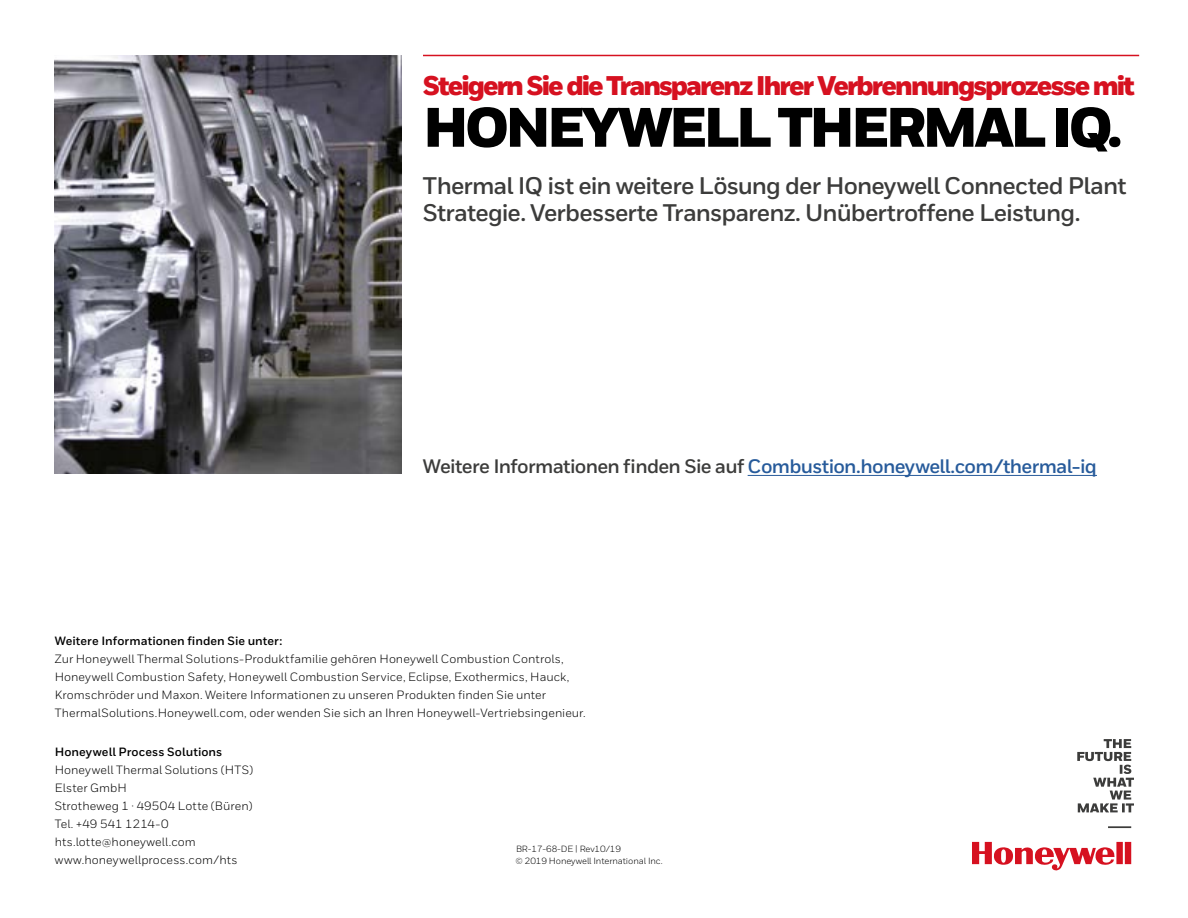
<style>
.page{position:relative;width:1188px;height:918px;background:#fff}
.page>*{position:absolute;margin:0;border:0;box-sizing:border-box;transform-origin:0 0}
.t1{font:900 55.5px "Honeywell Sans";letter-spacing:-.07em;color:#000}
.t2{font:900 27px "Honeywell Sans";letter-spacing:-.075em;color:#d61120}
.t3{font:700 24px/27px "Honeywell Sans";letter-spacing:-.035em;color:#3c3c3b}
.t4{font:700 19.5px "Honeywell Sans";letter-spacing:-.035em;color:#275b9b}
.t5{font:12px/18px "Honeywell Sans";letter-spacing:.005em;color:#000}
.t6{font:700 12px "Honeywell Sans";letter-spacing:.005em;color:#000}
.t7{font:9px/12px "Honeywell Sans";letter-spacing:-.01em;color:#000}
.s1{color:#3c3c3b}
</style>
<div class="page">
<hr style="left:1108px;top:826px;width:23px;height:2px;background:#3c3c3b">
<svg style="left:1077px;top:739px;width:57px;height:73px"></svg>
<svg style="left:972px;top:842px;width:159px;height:29px"></svg>
<img style="left:55px;top:55px;width:347px;height:418px">
<hr style="left:423px;top:55px;width:716px;height:1px;background:#d61120">
<hr style="left:748px;top:475px;width:349px;height:1px;background:#275b9b">
<h2 class="t2" style="left:423px;top:68px;width:713px">Steigern Sie die Transparenz Ihrer Verbrennungsprozesse mit</h2>
<h1 class="t1" style="left:423px;top:93px;width:701px">HONEYWELL THERMAL IQ.</h1>
<h3 class="t3" style="left:423px;top:173px;width:705px">Thermal IQ ist ein weitere Lösung der Honeywell Connected Plant<br>Strategie. Verbesserte Transparenz. Unübertroffene Leistung.</h3>
<h3 class="t4" style="left:423px;top:455px;width:675px"><span class="s1">Weitere Informationen finden Sie auf</span> Combustion.honeywell.com/thermal-iq</h3>
<p class="t6" style="left:55px;top:634px;width:229px">Weitere Informationen finden Sie unter:</p>
<p class="t5" style="left:55px;top:650px;width:532px">Zur Honeywell Thermal Solutions-Produktfamilie gehören Honeywell Combustion Controls, Honeywell Combustion Safety, Honeywell Combustion Service, Eclipse, Exothermics, Hauck, Kromschröder und Maxon. Weitere Informationen zu unseren Produkten finden Sie unter ThermalSolutions.Honeywell.com, oder wenden Sie sich an Ihren Honeywell-Vertriebsingenieur.</p>
<p class="t6" style="left:55px;top:745px;width:169px">Honeywell Process Solutions</p>
<p class="t5" style="left:55px;top:761px;width:200px">Honeywell Thermal Solutions (HTS)<br>Elster GmbH<br>Strotheweg 1 · 49504 Lotte (Büren)<br>Tel. +49 541 1214-0 hts.lotte@honeywell.com www.honeywellprocess.com/hts</p>
<p class="t7" style="left:516px;top:843px;width:149px">BR-17-68-DE | Rev10/19<br>© 2019 Honeywell International Inc.</p>
</div>
